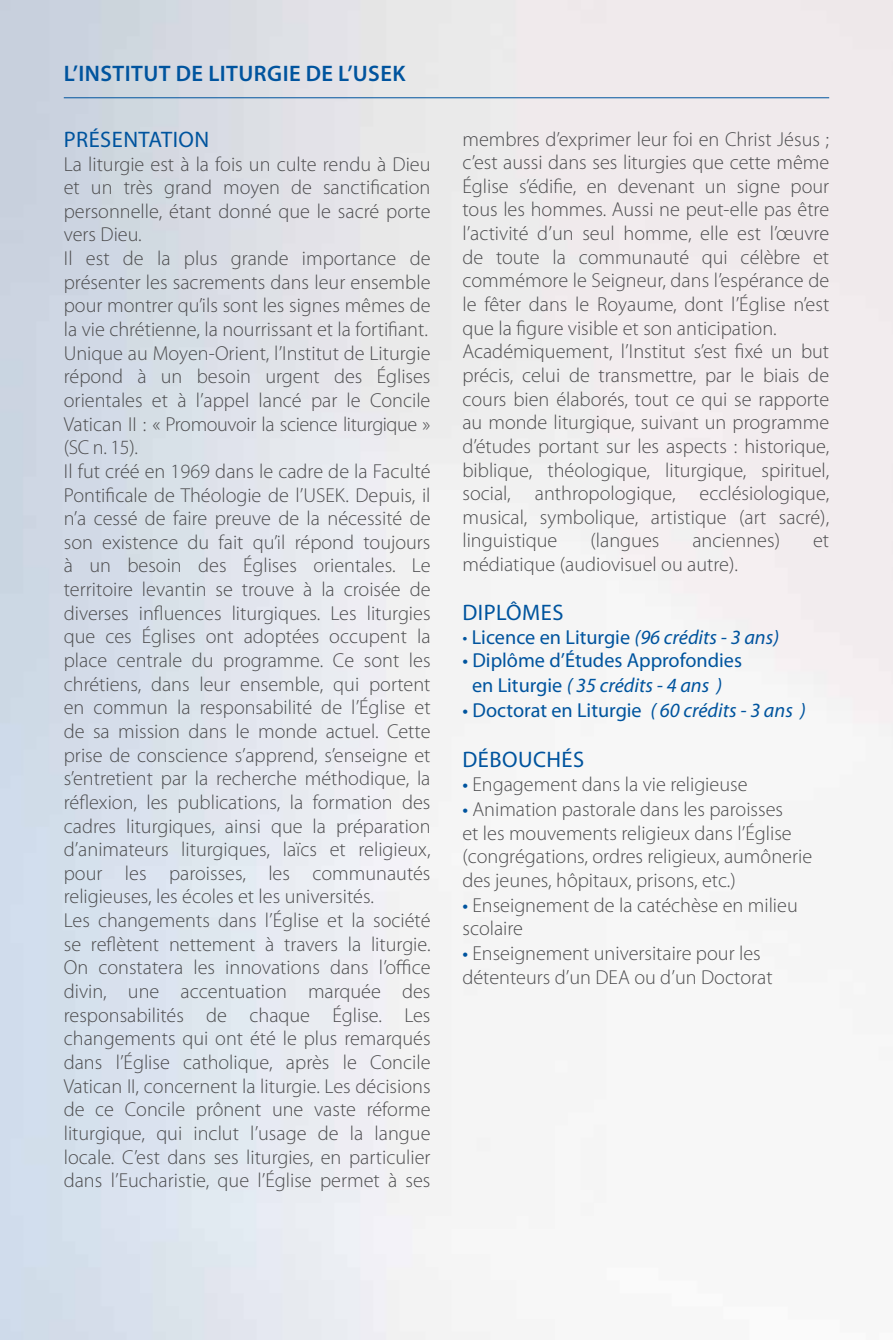
<style>
.page{position:relative;width:893px;height:1340px;background:#fff}
.page>*{position:absolute;margin:0;border:0;box-sizing:border-box;transform-origin:0 0}
.t1{font:22.5px "Myriad Pro";letter-spacing:.02em;color:#00549e}
.t2{font:600 22.5px "Myriad Pro";letter-spacing:.02em;color:#00549e}
.t3{font:300 20.25px/23.6px "Myriad Pro";color:#4d4d4f}
.t4{font:20.25px/24.8px "Myriad Pro";color:#00549e;text-align:center}
.s1{font-weight:300}
.s2{font-style:italic}
.s3{font-weight:400;color:#00549e}
</style>
<div class="page">
<hr style="left:64px;top:97px;width:765px;height:1px;background:#00549e">
<p class="t2" style="left:64px;top:59px;width:343px">L’INSTITUT DE LITURGIE DE L’USEK</p>
<p class="t1" style="left:64px;top:125px;width:50px">Présent</p>
<p class="t1" style="left:149px;top:125px;width:26px">ation</p>
<p class="t3" style="left:64px;top:152px;width:368px">La liturgie est à la fois un culte rendu à Dieu et un très grand moyen de sanctification personnelle, étant donné que le sacré porte vers Dieu.<br>Il est de la plus grande importance de présenter les sacrements dans leur ensemble pour montrer qu’ils sont les signes mêmes de la vie chrétienne, la nourrissant et la fortifiant.<br>Unique au Moyen-Orient, l’Institut de Liturgie répond à un besoin urgent des Églises orientales et à l’appel lancé par le Concile Vatican II : « Promouvoir la science liturgique » (SC n. 15).<br>Il fut créé en 1969 dans le cadre de la Faculté Pontificale de Théologie de l’USEK. Depuis, il n’a cessé de faire preuve de la nécessité de son existence du fait qu’il répond toujours à un besoin des Églises orientales. Le territoire levantin se trouve à la croisée de diverses influences liturgiques. Les liturgies que ces Églises ont adoptées occupent la place centrale du programme. Ce sont les chrétiens, dans leur ensemble, qui portent en commun la responsabilité de l’Église et de sa mission dans le monde actuel. Cette prise de conscience s’apprend, s’enseigne et s’entretient par la recherche méthodique, la réflexion, les publications, la formation des cadres liturgiques, ainsi que la préparation d’animateurs liturgiques, laïcs et religieux, pour les paroisses, les communautés religieuses, les écoles et les universités.<br>Les changements dans l’Église et la société se reflètent nettement à travers la liturgie.<br>On constatera les innovations dans l’office divin, une accentuation marquée des responsabilités de chaque Église. Les changements qui ont été le plus remarqués dans l’Église catholique, après le Concile Vatican II, concernent la liturgie. Les décisions de ce Concile prônent une vaste réforme liturgique, qui inclut l’usage de la langue locale. C’est dans ses liturgies, en particulier dans l’Eucharistie, que l’Église permet à ses</p>
<p class="t3" style="left:462px;top:127px;width:368px">membres d’exprimer leur foi en Christ Jésus ; c’est aussi dans ses liturgies que cette même Église s’édifie, en devenant un signe pour tous les hommes. Aussi ne peut-elle pas être l’activité d’un seul homme, elle est l’œuvre de toute la communauté qui célèbre et commémore le Seigneur, dans l’espérance de le fêter dans le Royaume, dont l’Église n’est que la figure visible et son anticipation.<br>Académiquement, l’Institut s’est fixé un but précis, celui de transmettre, par le biais de cours bien élaborés, tout ce qui se rapporte au monde liturgique, suivant un programme d’études portant sur les aspects : historique, biblique, théologique, liturgique, spirituel, social, anthropologique, ecclésiologique, musical, symbolique, artistique (art sacré), linguistique</p>
<p class="t3" style="left:590px;top:529px;width:70px">(langues</p>
<p class="t3" style="left:692px;top:529px;width:89px">anciennes)</p>
<p class="t3" style="left:813px;top:529px;width:18px">et</p>
<p class="t3" style="left:462px;top:553px;width:277px">médiatique (audiovisuel ou autre).</p>
<p class="t1" style="left:462px;top:598px;width:90px">Diplômes</p>
<p class="t4" style="left:462px;top:624px;width:318px"><span class="s1">•</span> Licence en Liturgie <span class="s2">(96 crédits - 3 ans)</span></p>
<p class="t4" style="left:462px;top:648px;width:281px">• Diplôme d’Études Approfondies en Liturgie <span class="s2">( 35 crédits - 4 ans )</span></p>
<p class="t4" style="left:462px;top:697px;width:345px">• Doctorat en Liturgie <span class="s2">( 60 crédits - 3 ans )</span></p>
<p class="t1" style="left:462px;top:745px;width:121px">Débouchés</p>
<p class="t3" style="left:462px;top:773px;width:287px"><span class="s3">•</span> Engagement dans la vie religieuse</p>
<p class="t3" style="left:462px;top:797px;width:351px"><span class="s3">•</span> Animation pastorale dans les paroisses<br>et les mouvements religieux dans l’Église (congrégations, ordres religieux, aumônerie des jeunes, hôpitaux, prisons, etc.)</p>
<p class="t3" style="left:462px;top:893px;width:337px"><span class="s3">•</span> Enseignement de la catéchèse en milieu scolaire</p>
<p class="t3" style="left:462px;top:941px;width:312px"><span class="s3">•</span> Enseignement universitaire pour les détenteurs d’un DEA ou d’un Doctorat</p>
</div>
